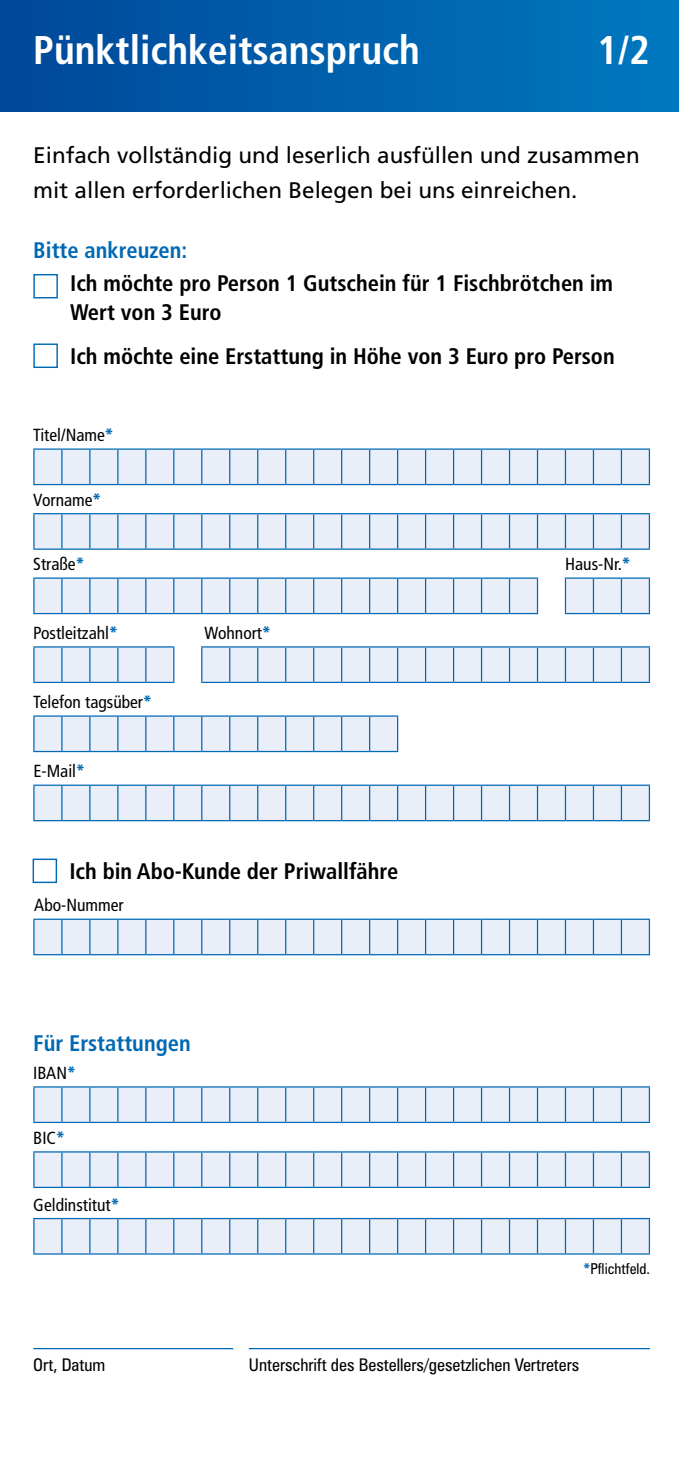
<style>
.page{position:relative;width:679px;height:1484px;background:#fff}
.page>*{position:absolute;margin:0;border:0;box-sizing:border-box;transform-origin:0 0}
.t1{font:700 condensed 40px "Frutiger";color:#fff}
.t2{font:700 condensed 22.5px/28.8px "Frutiger";color:#000}
.t3{font:22.5px/35px "Frutiger";color:#000}
.t4{font:700 condensed 22.5px "Frutiger";color:#0069b4}
.t5{font:condensed 17.5px "Frutiger";color:#000}
.t6{font:condensed 17.5px "Zurich BT";color:#000}
.t7{font:condensed 15px "Zurich BT";color:#000}
.s1{font-family:"Zurich BT";font-weight:700;color:#0069b4}
.s2{font-weight:700;color:#0069b4}
</style>
<div class="page">
<div style="left:0;top:0;width:679px;height:112px;background:linear-gradient(to right,#004799,#0078bf)"></div>
<div style="left:33px;top:858px;width:24px;height:25px;border:1px solid #0069b4"></div>
<svg style="left:33px;top:448px;width:617px;height:37px;background:#d0e0f1"></svg>
<svg style="left:33px;top:513px;width:617px;height:36px;background:#d3e1f2"></svg>
<svg style="left:33px;top:577px;width:617px;height:37px;background:#d2e1f2"></svg>
<hr style="left:201px;top:681px;width:29px;height:2px;background:#0069b4">
<hr style="left:230px;top:681px;width:28px;height:2px;background:#0069b4">
<hr style="left:258px;top:681px;width:28px;height:2px;background:#0069b4">
<hr style="left:286px;top:681px;width:28px;height:2px;background:#0069b4">
<hr style="left:314px;top:681px;width:28px;height:2px;background:#0069b4">
<hr style="left:342px;top:681px;width:28px;height:2px;background:#0069b4">
<hr style="left:370px;top:681px;width:28px;height:2px;background:#0069b4">
<hr style="left:398px;top:681px;width:27px;height:2px;background:#0069b4">
<hr style="left:425px;top:681px;width:28px;height:2px;background:#0069b4">
<hr style="left:453px;top:681px;width:28px;height:2px;background:#0069b4">
<hr style="left:481px;top:681px;width:28px;height:2px;background:#0069b4">
<hr style="left:509px;top:681px;width:28px;height:2px;background:#0069b4">
<hr style="left:537px;top:681px;width:28px;height:2px;background:#0069b4">
<hr style="left:565px;top:681px;width:28px;height:2px;background:#0069b4">
<hr style="left:593px;top:681px;width:28px;height:2px;background:#0069b4">
<hr style="left:621px;top:681px;width:29px;height:2px;background:#0069b4">
<svg style="left:33px;top:646px;width:617px;height:36px;background:#d8e4f4"></svg>
<hr style="left:145px;top:647px;width:1px;height:34px;background:#0069b4">
<hr style="left:173px;top:647px;width:1px;height:34px;background:#0069b4">
<hr style="left:33px;top:681px;width:29px;height:2px;background:#0069b4">
<hr style="left:62px;top:681px;width:28px;height:2px;background:#0069b4">
<hr style="left:90px;top:681px;width:28px;height:2px;background:#0069b4">
<hr style="left:118px;top:681px;width:28px;height:2px;background:#0069b4">
<hr style="left:146px;top:681px;width:28px;height:2px;background:#0069b4">
<svg style="left:33px;top:784px;width:617px;height:37px;background:#d1e0f1"></svg>
<svg style="left:33px;top:918px;width:617px;height:35px;background:#d8e4f4"></svg>
<hr style="left:621px;top:919px;width:1px;height:34px;background:#0069b4">
<hr style="left:649px;top:919px;width:1px;height:34px;background:#0069b4">
<hr style="left:33px;top:953px;width:29px;height:2px;background:#0069b4">
<hr style="left:62px;top:953px;width:28px;height:2px;background:#0069b4">
<hr style="left:90px;top:953px;width:28px;height:2px;background:#0069b4">
<hr style="left:118px;top:953px;width:28px;height:2px;background:#0069b4">
<hr style="left:146px;top:953px;width:28px;height:2px;background:#0069b4">
<hr style="left:174px;top:953px;width:28px;height:2px;background:#0069b4">
<hr style="left:202px;top:953px;width:28px;height:2px;background:#0069b4">
<hr style="left:230px;top:953px;width:28px;height:2px;background:#0069b4">
<hr style="left:258px;top:953px;width:28px;height:2px;background:#0069b4">
<hr style="left:286px;top:953px;width:28px;height:2px;background:#0069b4">
<hr style="left:314px;top:953px;width:28px;height:2px;background:#0069b4">
<hr style="left:342px;top:953px;width:28px;height:2px;background:#0069b4">
<hr style="left:370px;top:953px;width:28px;height:2px;background:#0069b4">
<hr style="left:398px;top:953px;width:27px;height:2px;background:#0069b4">
<hr style="left:425px;top:953px;width:28px;height:2px;background:#0069b4">
<hr style="left:453px;top:953px;width:28px;height:2px;background:#0069b4">
<hr style="left:481px;top:953px;width:28px;height:2px;background:#0069b4">
<hr style="left:509px;top:953px;width:28px;height:2px;background:#0069b4">
<hr style="left:537px;top:953px;width:28px;height:2px;background:#0069b4">
<hr style="left:565px;top:953px;width:28px;height:2px;background:#0069b4">
<hr style="left:593px;top:953px;width:28px;height:2px;background:#0069b4">
<hr style="left:621px;top:953px;width:29px;height:2px;background:#0069b4">
<svg style="left:33px;top:715px;width:365px;height:35px;background:#d7e4f3"></svg>
<hr style="left:369px;top:716px;width:1px;height:34px;background:#0069b4">
<hr style="left:397px;top:716px;width:1px;height:34px;background:#0069b4">
<hr style="left:33px;top:750px;width:29px;height:2px;background:#0069b4">
<hr style="left:62px;top:750px;width:28px;height:2px;background:#0069b4">
<hr style="left:90px;top:750px;width:28px;height:2px;background:#0069b4">
<hr style="left:118px;top:750px;width:28px;height:2px;background:#0069b4">
<hr style="left:146px;top:750px;width:28px;height:2px;background:#0069b4">
<hr style="left:174px;top:750px;width:28px;height:2px;background:#0069b4">
<hr style="left:202px;top:750px;width:28px;height:2px;background:#0069b4">
<hr style="left:230px;top:750px;width:28px;height:2px;background:#0069b4">
<hr style="left:258px;top:750px;width:28px;height:2px;background:#0069b4">
<hr style="left:286px;top:750px;width:28px;height:2px;background:#0069b4">
<hr style="left:314px;top:750px;width:28px;height:2px;background:#0069b4">
<hr style="left:342px;top:750px;width:28px;height:2px;background:#0069b4">
<hr style="left:370px;top:750px;width:28px;height:2px;background:#0069b4">
<svg style="left:33px;top:1086px;width:617px;height:36px;background:#d5e2f3"></svg>
<svg style="left:33px;top:1151px;width:617px;height:36px;background:#d5e2f3"></svg>
<svg style="left:33px;top:1217px;width:617px;height:37px;background:#d3e2f2"></svg>
<div style="left:33px;top:274px;width:25px;height:24px;border:1px solid #0069b4"></div>
<div style="left:33px;top:343px;width:25px;height:25px;border:1px solid #0069b4"></div>
<hr style="left:33px;top:1347px;width:200px;height:1px;background:#0069b4">
<hr style="left:249px;top:1347px;width:401px;height:1px;background:#0069b4">
<h1 class="t1" style="left:33px;top:26px;width:388px">Pünktlichkeitsanspruch</h1>
<h1 class="t1" style="left:597px;top:26px;width:54px">1/2</h1>
<p class="t3" style="left:33px;top:137px;width:608px">Einfach vollständig und leserlich ausfüllen und zusammen mit allen erforderlichen Belegen bei uns einreichen.</p>
<p class="t4" style="left:33px;top:237px;width:156px">Bitte ankreuzen:</p>
<p class="t2" style="left:70px;top:269px;width:544px">Ich möchte pro Person 1 Gutschein für 1 Fischbrötchen im<br>Wert von 3 Euro</p>
<p class="t2" style="left:70px;top:342px;width:546px">Ich möchte eine Erstattung in Höhe von 3 Euro pro Person</p>
<p class="t5" style="left:33px;top:425px;width:82px">Titel/Name<span class="s1">*</span></p>
<p class="t5" style="left:33px;top:489px;width:69px">Vorname<span class="s1">*</span></p>
<p class="t5" style="left:33px;top:554px;width:53px">Straße<span class="s1">*</span></p>
<p class="t5" style="left:33px;top:622px;width:86px">Postleitzahl<span class="s1">*</span></p>
<p class="t5" style="left:204px;top:622px;width:68px">Wohnort<span class="s1">*</span></p>
<p class="t5" style="left:33px;top:692px;width:120px">Telefon tagsüber<span class="s1">*</span></p>
<p class="t5" style="left:33px;top:761px;width:53px">E-Mail<span class="s1">*</span></p>
<p class="t2" style="left:69px;top:857px;width:331px">Ich bin Abo-Kunde der Priwallfähre</p>
<p class="t5" style="left:34px;top:894px;width:91px">Abo-Nummer</p>
<p class="t4" style="left:33px;top:1029px;width:159px">Für Erstattungen</p>
<p class="t5" style="left:33px;top:1062px;width:44px">IBAN<span class="s1">*</span></p>
<p class="t5" style="left:33px;top:1127px;width:33px">BIC<span class="s1">*</span></p>
<p class="t5" style="left:33px;top:1194px;width:88px">Geldinstitut<span class="s1">*</span></p>
<p class="t5" style="left:565px;top:554px;width:67px">Haus-Nr.<span class="s1">*</span></p>
<p class="t7" style="left:583px;top:1259px;width:68px"><span class="s2">*</span>Pflichtfeld.</p>
<p class="t6" style="left:33px;top:1353px;width:74px">Ort, Datum</p>
<p class="t6" style="left:249px;top:1353px;width:332px">Unterschrift des Bestellers/gesetzlichen Vertreters</p>
</div>
